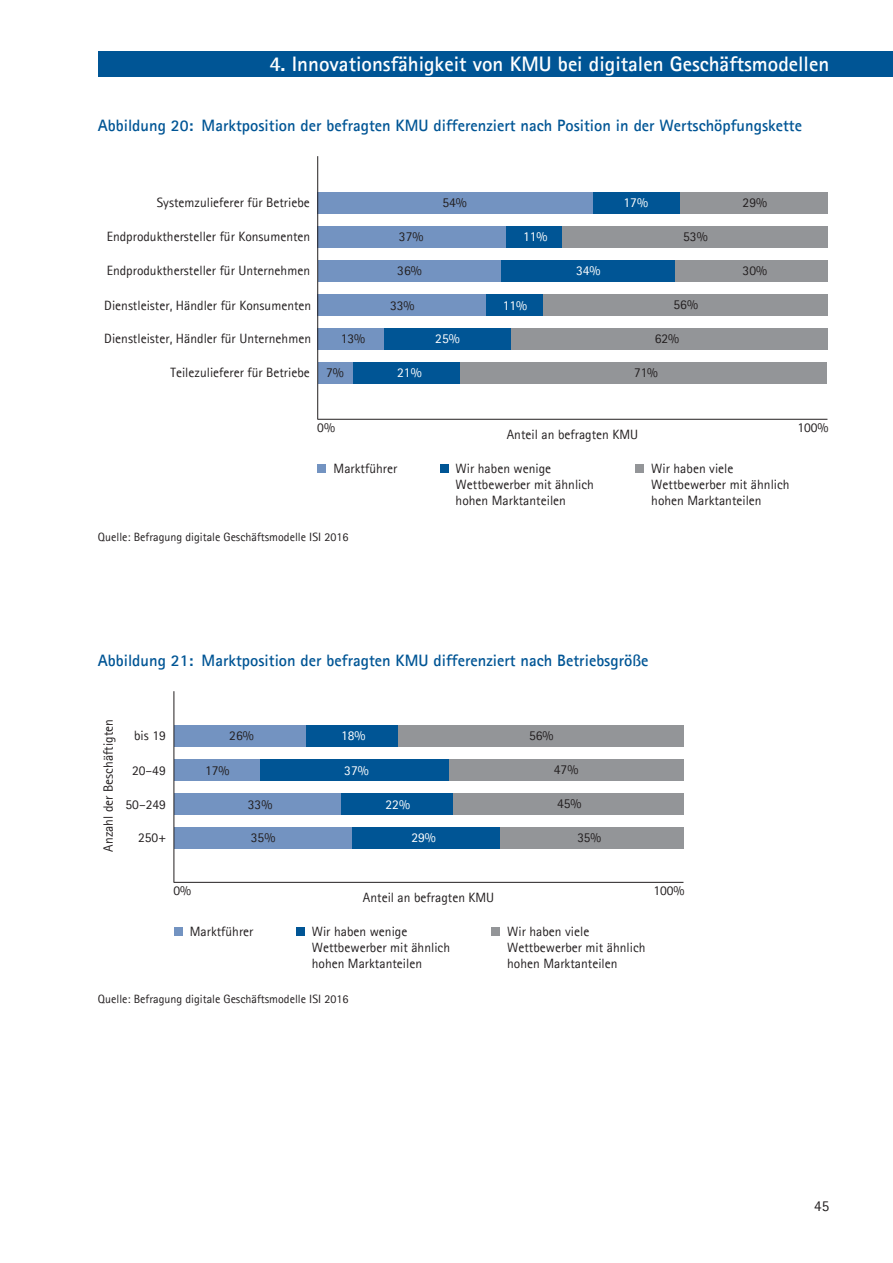
<style>
.page{position:relative;width:893px;height:1263px;background:#fff}
.page>*{position:absolute;margin:0;border:0;box-sizing:border-box;transform-origin:0 0}
.t1{font:700 21px "Agfa Rotis Sans Serif";color:#fff}
.t2{font:700 16.5px "Agfa Rotis Sans Serif";color:#005595}
.t3{font:15px "Agfa Rotis Sans Serif";color:#231f20}
.t4{font:13.5px/16.2px "Agfa Rotis Sans Serif";color:#231f20}
.t5{font:13.5px "Agfa Rotis Sans Serif";color:#fff}
.t6{font:12px "Agfa Rotis Sans Serif";color:#231f20}
</style>
<div class="page">
<div style="left:98px;top:51px;width:795px;height:26px;background:#005595"></div>
<hr style="left:318px;top:419px;width:509px;height:1px;background:#231f20">
<div style="left:318px;top:260px;width:183px;height:21px;background:#7393c1"></div>
<div style="left:501px;top:260px;width:174px;height:21px;background:#005595"></div>
<div style="left:318px;top:328px;width:66px;height:21px;background:#7393c1"></div>
<div style="left:384px;top:328px;width:127px;height:21px;background:#005595"></div>
<div style="left:318px;top:362px;width:35px;height:21px;background:#7393c1"></div>
<div style="left:353px;top:362px;width:107px;height:21px;background:#005595"></div>
<div style="left:675px;top:260px;width:153px;height:21px;background:#939598"></div>
<div style="left:318px;top:226px;width:188px;height:21px;background:#7393c1"></div>
<div style="left:506px;top:226px;width:56px;height:21px;background:#005595"></div>
<div style="left:562px;top:226px;width:266px;height:21px;background:#939598"></div>
<div style="left:542px;top:294px;width:286px;height:21px;background:#939598"></div>
<div style="left:511px;top:328px;width:317px;height:21px;background:#939598"></div>
<div style="left:460px;top:362px;width:367px;height:21px;background:#939598"></div>
<div style="left:318px;top:294px;width:168px;height:21px;background:#7393c1"></div>
<div style="left:486px;top:294px;width:56px;height:21px;background:#005595"></div>
<div style="left:318px;top:464px;width:8px;height:9px;background:#7393c1"></div>
<div style="left:440px;top:464px;width:8px;height:9px;background:#005595"></div>
<div style="left:635px;top:464px;width:9px;height:9px;background:#939598"></div>
<div style="left:318px;top:192px;width:275px;height:21px;background:#7393c1"></div>
<div style="left:593px;top:192px;width:87px;height:21px;background:#005595"></div>
<div style="left:680px;top:192px;width:148px;height:21px;background:#939598"></div>
<hr style="left:317px;top:156px;width:1px;height:263px;background:#231f20">
<hr style="left:174px;top:882px;width:509px;height:1px;background:#231f20">
<div style="left:174px;top:725px;width:132px;height:21px;background:#7393c1"></div>
<div style="left:306px;top:725px;width:92px;height:21px;background:#005595"></div>
<div style="left:174px;top:793px;width:168px;height:21px;background:#7393c1"></div>
<div style="left:341px;top:793px;width:112px;height:21px;background:#005595"></div>
<div style="left:174px;top:827px;width:178px;height:21px;background:#7393c1"></div>
<div style="left:352px;top:827px;width:148px;height:21px;background:#005595"></div>
<div style="left:398px;top:725px;width:286px;height:21px;background:#939598"></div>
<div style="left:449px;top:759px;width:234px;height:21px;background:#939598"></div>
<div style="left:453px;top:793px;width:231px;height:21px;background:#939598"></div>
<div style="left:500px;top:827px;width:183px;height:21px;background:#939598"></div>
<div style="left:174px;top:759px;width:87px;height:21px;background:#7393c1"></div>
<div style="left:261px;top:759px;width:188px;height:21px;background:#005595"></div>
<hr style="left:174px;top:691px;width:1px;height:191px;background:#231f20">
<div style="left:174px;top:927px;width:8px;height:9px;background:#7393c1"></div>
<div style="left:296px;top:927px;width:8px;height:9px;background:#005595"></div>
<div style="left:491px;top:927px;width:9px;height:9px;background:#939598"></div>
<h1 class="t1" style="left:269px;top:51px;width:561px">4. Innovationsfähigkeit von KMU bei digitalen Geschäftsmodellen</h1>
<p class="t2" style="left:98px;top:115px;width:706px">Abbildung 20: Marktposition der befragten KMU differenziert nach Position in der Wertschöpfungskette</p>
<p class="t4" style="left:157px;top:194px;width:155px">Systemzulieferer für Betriebe</p>
<p class="t4" style="left:442px;top:194px;width:26px">54%</p>
<p class="t5" style="left:623px;top:195px;width:26px">17%</p>
<p class="t4" style="left:743px;top:194px;width:26px">29%</p>
<p class="t4" style="left:107px;top:228px;width:205px">Endprodukthersteller für Konsumenten</p>
<p class="t4" style="left:399px;top:228px;width:26px">37%</p>
<p class="t5" style="left:523px;top:229px;width:26px">11%</p>
<p class="t4" style="left:683px;top:228px;width:26px">53%</p>
<p class="t4" style="left:107px;top:262px;width:205px">Endprodukthersteller für Unternehmen</p>
<p class="t4" style="left:397px;top:262px;width:26px">36%</p>
<p class="t5" style="left:576px;top:263px;width:26px">34%</p>
<p class="t4" style="left:743px;top:262px;width:26px">30%</p>
<p class="t4" style="left:104px;top:297px;width:209px">Dienstleister, Händler für Konsumenten</p>
<p class="t4" style="left:104px;top:331px;width:208px">Dienstleister, Händler für Unternehmen</p>
<p class="t4" style="left:171px;top:364px;width:141px">Teilezulieferer für Betriebe</p>
<p class="t4" style="left:390px;top:297px;width:26px">33%</p>
<p class="t5" style="left:503px;top:297px;width:26px">11%</p>
<p class="t4" style="left:341px;top:331px;width:26px">13%</p>
<p class="t5" style="left:435px;top:331px;width:26px">25%</p>
<p class="t4" style="left:326px;top:364px;width:19px">7%</p>
<p class="t5" style="left:397px;top:365px;width:26px">21%</p>
<p class="t4" style="left:674px;top:296px;width:26px">56%</p>
<p class="t4" style="left:655px;top:331px;width:26px">62%</p>
<p class="t4" style="left:634px;top:364px;width:25px">71%</p>
<p class="t4" style="left:317px;top:419px;width:19px">0%</p>
<p class="t4" style="left:797px;top:419px;width:33px">100%</p>
<p class="t4" style="left:507px;top:426px;width:133px">Anteil an befragten KMU</p>
<p class="t4" style="left:334px;top:460px;width:65px">Marktführer</p>
<p class="t4" style="left:456px;top:460px;width:140px">Wir haben wenige<br>Wettbewerber mit ähnlich hohen Marktanteilen</p>
<p class="t4" style="left:651px;top:460px;width:140px">Wir haben viele<br>Wettbewerber mit ähnlich hohen Marktanteilen</p>
<p class="t6" style="left:98px;top:529px;width:252px">Quelle: Befragung digitale Geschäftsmodelle ISI 2016</p>
<p class="t2" style="left:98px;top:650px;width:552px">Abbildung 21: Marktposition der befragten KMU differenziert nach Betriebsgröße</p>
<p class="t4" style="left:100px;top:851px;width:134px;rotate:-90deg">Anzahl der Beschäftigten</p>
<p class="t4" style="left:134px;top:727px;width:33px">bis 19</p>
<p class="t4" style="left:132px;top:762px;width:35px">20–49</p>
<p class="t4" style="left:126px;top:796px;width:42px">50–249</p>
<p class="t4" style="left:138px;top:829px;width:29px">250+</p>
<p class="t4" style="left:229px;top:727px;width:26px">26%</p>
<p class="t5" style="left:341px;top:728px;width:26px">18%</p>
<p class="t4" style="left:205px;top:762px;width:26px">17%</p>
<p class="t5" style="left:344px;top:762px;width:26px">37%</p>
<p class="t4" style="left:248px;top:796px;width:26px">33%</p>
<p class="t5" style="left:386px;top:796px;width:26px">22%</p>
<p class="t4" style="left:251px;top:829px;width:26px">35%</p>
<p class="t5" style="left:411px;top:830px;width:26px">29%</p>
<p class="t4" style="left:529px;top:727px;width:26px">56%</p>
<p class="t4" style="left:554px;top:761px;width:26px">47%</p>
<p class="t4" style="left:557px;top:795px;width:26px">45%</p>
<p class="t4" style="left:577px;top:829px;width:25px">35%</p>
<p class="t4" style="left:173px;top:882px;width:19px">0%</p>
<p class="t4" style="left:653px;top:882px;width:33px">100%</p>
<p class="t4" style="left:363px;top:889px;width:133px">Anteil an befragten KMU</p>
<p class="t4" style="left:190px;top:923px;width:65px">Marktführer</p>
<p class="t4" style="left:312px;top:923px;width:140px">Wir haben wenige<br>Wettbewerber mit ähnlich hohen Marktanteilen</p>
<p class="t4" style="left:507px;top:923px;width:140px">Wir haben viele<br>Wettbewerber mit ähnlich hohen Marktanteilen</p>
<p class="t6" style="left:98px;top:992px;width:252px">Quelle: Befragung digitale Geschäftsmodelle ISI 2016</p>
<p class="t3" style="left:814px;top:1197px;width:16px">45</p>
</div>
